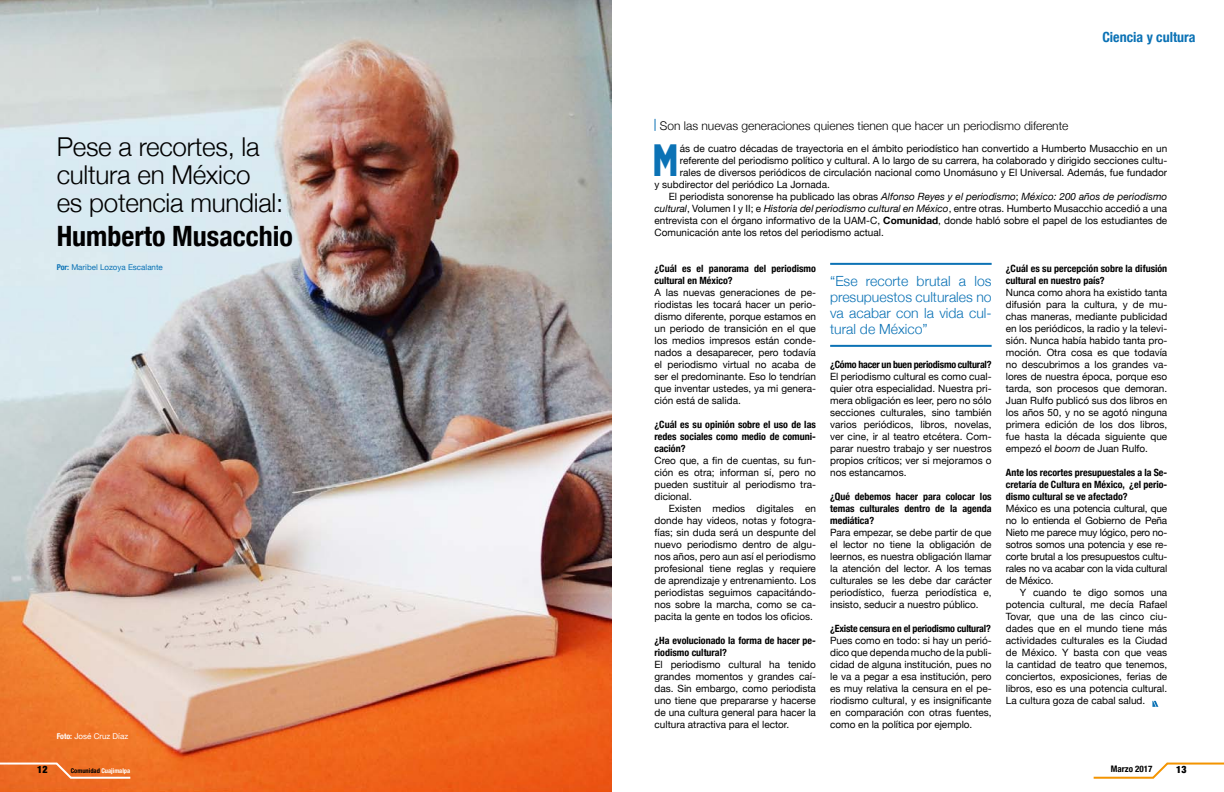
<style>
.page{position:relative;width:1224px;height:792px;background:#fff}
.page>*{position:absolute;margin:0;border:0;box-sizing:border-box;transform-origin:0 0}
.t1{font:41.3px "Jersey M54";color:#0b72b5}
.t2{font:700 condensed 28px "Helvetica Neue";color:#000}
.t3{font:300 26px/28px "Helvetica Neue";letter-spacing:-.01em;color:#000}
.t4{font:300 14px/16px "Helvetica Neue";color:#0b72b5;text-align:justify}
.t5{font:700 condensed 14px "Helvetica Neue";color:#0b72b5}
.t6{font:300 12px "Helvetica Neue";color:#000}
.t7{font:10px/12px "Helvetica Neue";color:#000;text-align:justify}
.t8{font:700 condensed 10px/12px "Helvetica Neue";color:#000}
.t9{font:italic 10px "Helvetica Neue";color:#000}
.t10{font:700 condensed 10px "Helvetica Neue";letter-spacing:-.02em;color:#000}
.t11{font:900 condensed 10px "Helvetica Neue";color:#000}
.t12{font:700 condensed 9px "Helvetica Neue";color:#000}
.t13{font:8px "Helvetica Neue";color:#0b72b5}
.t14{font:8px "Helvetica Neue";color:#fff}
.t15{font:700 condensed 6.5px "Helvetica Neue";color:#fff}
.s1{font-weight:700;font-stretch:condensed}
.s2{font-style:italic}
.s3{font-style:normal}
.s4{font-weight:700}
.s5{color:#000}
</style>
<div class="page">
<svg style="left:1093px;top:762px;width:131px;height:17px"></svg>
<img style="left:0;top:0;width:612px;height:792px">
<svg style="left:655px;top:119px;width:1px;height:12px"></svg>
<svg style="left:0;top:762px;width:132px;height:18px;background:#ef7d3c"></svg>
<hr style="left:830px;top:263px;width:162px;height:2px;background:#0b72b5">
<hr style="left:830px;top:345px;width:162px;height:2px;background:#0b72b5">
<svg style="left:1152px;top:701px;width:6px;height:6px"></svg>
<p class="t6" style="left:660px;top:117px;width:410px">Son las nuevas generaciones quienes tienen que hacer un periodismo diferente</p>
<h3 class="t5" style="left:1102px;top:25px;width:95px">Ciencia y cultura</h3>
<h3 class="t3" style="left:57px;top:131px;width:228px">Pese a recortes, la cultura en México<br>es potencia mundial:</h3>
<h2 class="t2" style="left:57px;top:213px;width:238px">Humberto Musacchio</h2>
<p class="t13" style="left:57px;top:260px;width:108px"><span class="s1">Por:</span> Maribel Lozoya Escalante</p>
<p class="t8" style="left:1006px;top:262px;width:163px">¿Cuál es su percepción sobre la difusión cultural en nuestro país?</p>
<p class="t7" style="left:1006px;top:286px;width:163px">Nunca como ahora ha existido tanta difusión para la cultura, y de mu&shy;chas maneras, mediante publicidad en los periódicos, la radio y la televi&shy;sión. Nunca había habido tanta pro&shy;moción. Otra cosa es que todavía no descubrimos a los grandes va&shy;lores de nuestra época, porque eso tarda, son procesos que demoran.<br>Juan Rulfo publicó sus dos libros en los años 50, y no se agotó ninguna primera edición de los dos libros, fue hasta la década siguiente que empezó el <span class="s2">boom</span> de Juan Rulfo.</p>
<p class="t8" style="left:1006px;top:466px;width:163px;text-align:justify">Ante los recortes presupuestales a la Se&shy;cretaría de Cultura en México, ¿el perio&shy;dismo cultural se ve afectado?</p>
<p class="t7" style="left:1006px;top:502px;width:163px">México es una potencia cultural, que no lo entienda el Gobierno de Peña Nieto me parece muy lógico, pero no&shy;sotros somos una potencia y ese re&shy;corte brutal a los presupuestos cultu&shy;rales no va acabar con la vida cultural de México.</p>
<p class="t7" style="left:1006px;top:586px;width:163px;text-indent:14px">Y cuando te digo somos una potencia cultural, me decía Rafael Tovar, que una de las cinco ciu&shy;dades que en el mundo tiene más actividades culturales es la Ciudad de México. Y basta con que veas la cantidad de teatro que tenemos, conciertos, exposiciones, ferias de libros, eso es una potencia cultural.<br>La cultura goza de cabal salud.</p>
<h1 class="t1" style="left:653px;top:138px;width:26px">M</h1>
<p class="t7" style="left:680px;top:142px;width:489px">ás de cuatro décadas de trayectoria en el ámbito periodístico han convertido a Humberto Musacchio en un</p>
<p class="t7" style="left:680px;top:154px;width:489px">referente del periodismo político y cultural. A lo largo de su carrera, ha colaborado y dirigido secciones cultu-</p>
<p class="t7" style="left:680px;top:166px;width:489px">rales de diversos periódicos de circulación nacional como Unomásuno y El Universal. Además, fue fundador</p>
<p class="t7" style="left:655px;top:178px;width:177px">y subdirector del periódico La Jornada.</p>
<p class="t9" style="left:669px;top:189px;width:500px"><span class="s3">El periodista sonorense ha publicado las obras</span> Alfonso Reyes y el periodismo<span class="s3">;</span> México: 200 años de periodismo</p>
<p class="t7" style="left:655px;top:202px;width:514px"><span class="s2">cultural</span>, Volumen I y II; e <span class="s2">Historia del periodismo cultural en México</span>, entre otras. Humberto Musacchio accedió a una</p>
<p class="t7" style="left:655px;top:214px;width:514px">entrevista con el órgano informativo de la UAM-C, <span class="s4">Comunidad</span>, donde habló sobre el papel de los estudiantes de</p>
<p class="t7" style="left:655px;top:226px;width:231px">Comunicación ante los retos del periodismo actual.</p>
<p class="t8" style="left:655px;top:262px;width:163px">¿Cuál es el panorama del periodismo cultural en México?</p>
<p class="t7" style="left:655px;top:286px;width:163px">A las nuevas generaciones de pe&shy;riodistas les tocará hacer un perio&shy;dismo diferente, porque estamos en un periodo de transición en el que los medios impresos están conde&shy;nados a desaparecer, pero todavía el periodismo virtual no acaba de ser el predominante. Eso lo tendrían que inventar ustedes, ya mi genera&shy;ción está de salida.</p>
<p class="t8" style="left:655px;top:418px;width:163px;text-align:justify">¿Cuál es su opinión sobre el uso de las redes sociales como medio de comuni&shy;cación?</p>
<p class="t7" style="left:655px;top:454px;width:163px">Creo que, a fin de cuentas, su fun&shy;ción es otra; informan sí, pero no pueden sustituir al periodismo tra&shy;dicional.</p>
<p class="t7" style="left:655px;top:502px;width:163px;text-indent:14px">Existen medios digitales en donde hay videos, notas y fotogra&shy;fías; sin duda será un despunte del nuevo periodismo dentro de algu&shy;nos años, pero aun así el periodismo profesional tiene reglas y requiere de aprendizaje y entrenamiento. Los periodistas seguimos capacitándo&shy;nos sobre la marcha, como se ca&shy;pacita la gente en todos los oficios.</p>
<p class="t8" style="left:655px;top:634px;width:163px">¿Ha evolucionado la forma de hacer pe&shy;riodismo cultural?</p>
<p class="t7" style="left:655px;top:658px;width:163px">El periodismo cultural ha tenido grandes momentos y grandes caí&shy;das. Sin embargo, como periodista uno tiene que prepararse y hacerse de una cultura general para hacer la cultura atractiva para el lector.</p>
<h3 class="t4" style="left:830px;top:273px;width:163px">“Ese recorte brutal a los presupuestos culturales no va acabar con la vida cul&shy;tural de México”</h3>
<p class="t10" style="left:830px;top:357px;width:163px">¿Cómo hacer un buen periodismo cultural?</p>
<p class="t7" style="left:830px;top:370px;width:163px">El periodismo cultural es como cual&shy;quier otra especialidad. Nuestra pri&shy;mera obligación es leer, pero no sólo secciones culturales, sino también varios periódicos, libros, novelas, ver cine, ir al teatro etcétera. Com&shy;parar nuestro trabajo y ser nuestros propios críticos; ver si mejoramos o nos estancamos.</p>
<p class="t8" style="left:830px;top:490px;width:163px;text-align:justify">¿Qué debemos hacer para colocar los temas culturales dentro de la agenda mediática?</p>
<p class="t7" style="left:830px;top:526px;width:163px">Para empezar, se debe partir de que el lector no tiene la obligación de leernos, es nuestra obligación llamar la atención del lector. A los temas culturales se les debe dar carácter periodístico, fuerza periodística e, insisto, seducir a nuestro público.</p>
<p class="t10" style="left:830px;top:621px;width:162px">¿Existe censura en el periodismo cultural?</p>
<p class="t7" style="left:830px;top:634px;width:163px">Pues como en todo: si hay un perió&shy;dico que dependa mucho de la publi&shy;cidad de alguna institución, pues no le va a pegar a esa institución, pero es muy relativa la censura en el pe&shy;riodismo cultural, y es insignificante en comparación con otras fuentes, como en la política por ejemplo.</p>
<p class="t14" style="left:57px;top:729px;width:73px"><span class="s1">Foto:</span> José Cruz Díaz</p>
<p class="t11" style="left:37px;top:762px;width:12px">12</p>
<p class="t15" style="left:71px;top:766px;width:61px"><span class="s5">Comunidad</span> Cuajimalpa</p>
<p class="t12" style="left:1111px;top:762px;width:43px">Marzo 2017</p>
<p class="t11" style="left:1176px;top:762px;width:12px">13</p>
</div>
